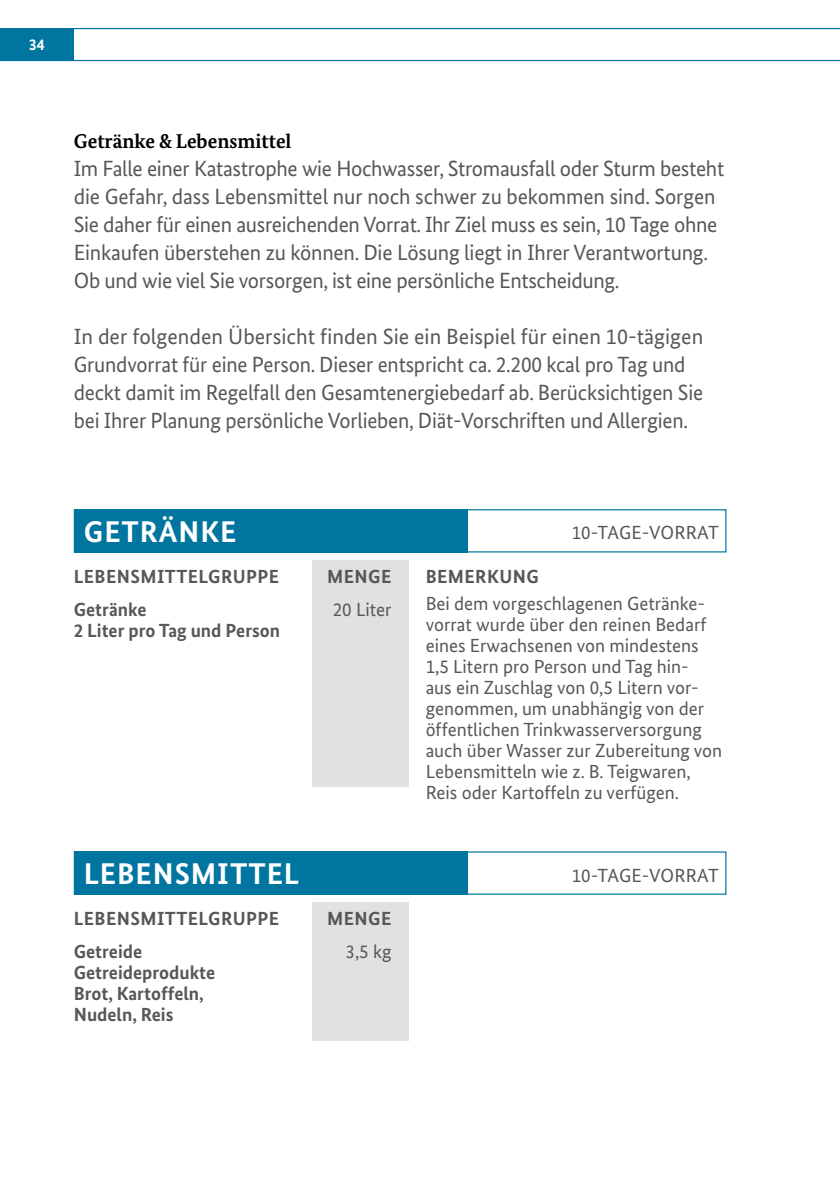
<style>
.page{position:relative;width:840px;height:1191px;background:#fff}
.page>*{position:absolute;margin:0;border:0;box-sizing:border-box;transform-origin:0 0}
.t1{font:700 30px "Bundes Sans";letter-spacing:.03em;color:#fff}
.t2{font:22px/28px "Bundes Sans";letter-spacing:-.01em;color:#575756}
.t3{font:700 20px "Bundes Serif";color:#000}
.t4{font:19px/21px "Bundes Sans";color:#575756}
.t5{font:700 19px/21px "Bundes Sans";color:#575756}
.t6{font:700 19px "Bundes Sans";letter-spacing:.02em;color:#575756}
.t7{font:700 16px "Bundes Sans";color:#fff}
</style>
<div class="page">
<svg style="left:0;top:28px;width:839px;height:33px"></svg>
<div style="left:0;top:29px;width:74px;height:32px;background:#0075a0"></div>
<div style="left:312px;top:560px;width:96px;height:226px;background:#e1e1e1"></div>
<div style="left:312px;top:902px;width:96px;height:138px;background:#e1e1e1"></div>
<div style="left:74px;top:851px;width:393px;height:43px;background:#0075a0"></div>
<div style="left:74px;top:509px;width:652px;height:43px;border:1px solid #0075a0"></div>
<div style="left:74px;top:509px;width:393px;height:43px;background:#0075a0"></div>
<p class="t7" style="left:29px;top:35px;width:18px">34</p>
<h4 class="t3" style="left:74px;top:129px;width:219px">Getränke &amp; Lebensmittel</h4>
<p class="t2" style="left:74px;top:154px;width:651px">Im Falle einer Katastrophe wie Hochwasser, Stromausfall oder Sturm besteht die Gefahr, dass Lebensmittel nur noch schwer zu bekommen sind. Sorgen Sie daher für einen ausreichenden Vorrat. Ihr Ziel muss es sein, 10 Tage ohne Einkaufen überstehen zu können. Die Lösung liegt in Ihrer Verantwortung.<br>Ob und wie viel Sie vorsorgen, ist eine persönliche Entscheidung.</p>
<p class="t2" style="left:74px;top:322px;width:630px">In der folgenden Übersicht finden Sie ein Beispiel für einen 10-tägigen Grundvorrat für eine Person. Dieser entspricht ca. 2.200 kcal pro Tag und deckt damit im Regelfall den Gesamtenergiebedarf ab. Berücksichtigen Sie bei Ihrer Planung persönliche Vorlieben, Diät-Vorschriften und Allergien.</p>
<h1 class="t1" style="left:84px;top:513px;width:154px">GETRÄNKE</h1>
<h5 class="t4" style="left:571px;top:522px;width:148px">10-TAGE-VORRAT</h5>
<p class="t6" style="left:74px;top:565px;width:206px">LEBENSMITTELGRUPPE</p>
<p class="t5" style="left:327px;top:566px;width:65px">MENGE</p>
<p class="t6" style="left:425px;top:565px;width:114px">BEMERKUNG</p>
<p class="t5" style="left:74px;top:599px;width:74px">Getränke</p>
<p class="t5" style="left:74px;top:620px;width:208px">2 Liter pro Tag und Person</p>
<p class="t4" style="left:332px;top:599px;width:60px">20 Liter</p>
<p class="t4" style="left:425px;top:593px;width:298px">Bei dem vorgeschlagenen Getränke&shy;vorrat wurde über den reinen Bedarf eines Erwachsenen von mindestens 1,5 Litern pro Person und Tag hin-<br>aus ein Zuschlag von 0,5 Litern vor&shy;genommen, um unabhängig von der öffentlichen Trinkwasserversorgung auch über Wasser zur Zubereitung von Lebensmitteln wie z. B. Teigwaren, Reis oder Kartoffeln zu verfügen.</p>
<h1 class="t1" style="left:84px;top:855px;width:217px">LEBENSMITTEL</h1>
<p class="t6" style="left:74px;top:907px;width:206px">LEBENSMITTELGRUPPE</p>
<p class="t5" style="left:327px;top:908px;width:65px">MENGE</p>
<p class="t5" style="left:74px;top:941px;width:70px">Getreide</p>
<p class="t5" style="left:74px;top:962px;width:143px">Getreideprodukte</p>
<p class="t5" style="left:74px;top:983px;width:131px">Brot, Kartoffeln,<br>Nudeln, Reis</p>
<p class="t4" style="left:345px;top:941px;width:48px">3,5 kg</p>
<h5 class="t4" style="left:571px;top:864px;width:148px">10-TAGE-VORRAT</h5>
</div>
